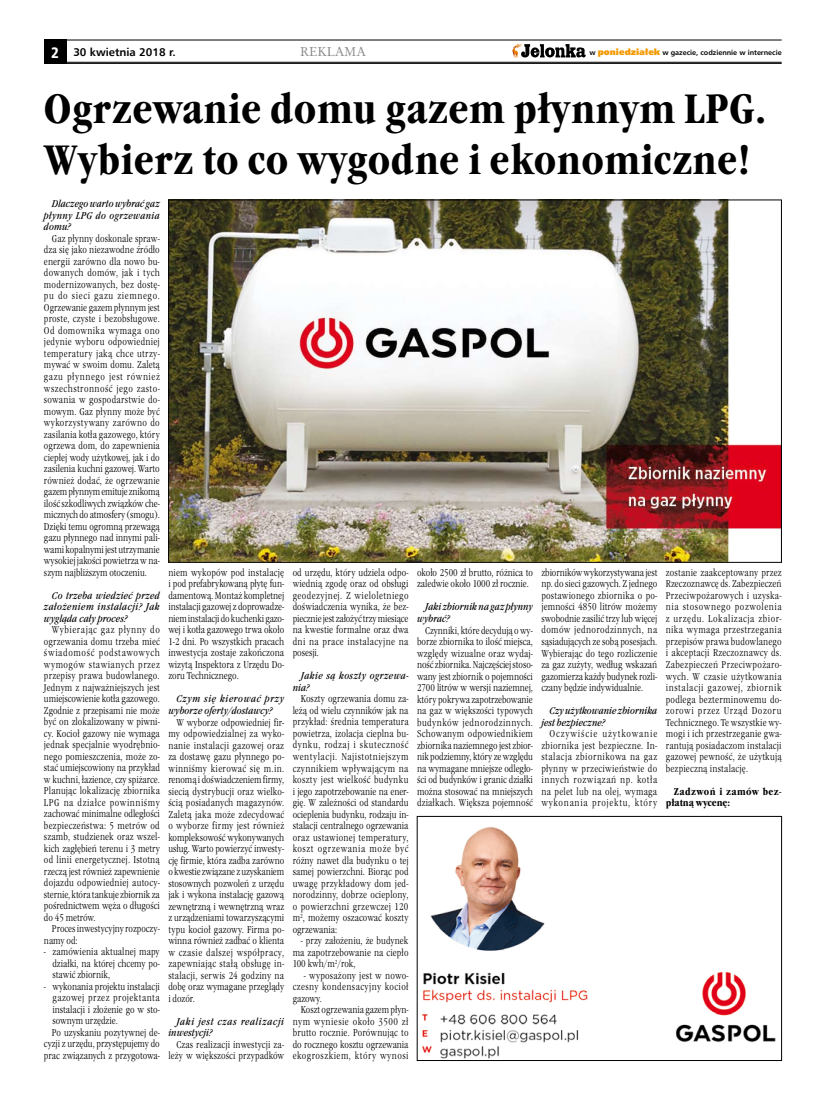
<style>
.page{position:relative;width:820px;height:1106px;background:#fff}
.page>*{position:absolute;margin:0;border:0;box-sizing:border-box;transform-origin:0 0}
.t1{font:700 condensed 42.6px/51.2px "Garamond Itc TEE";letter-spacing:.01em;color:#000}
.t2{font:12.9px "Orig Garmnd PL Roman A";color:#87888a}
.t3{font:700 11.2px "Humnst 777 EU";color:#000}
.t4{font:10.3px/11.5px "Garamond Itc TEE Ligh Cond";color:#000;text-align:justify}
.t5{font:italic condensed 10.3px/11.5px "Garamond Itc TEE";color:#000}
.t6{font:italic condensed 10.3px/11.5px "Garamond Itc TEE";letter-spacing:.05em;color:#000}
.t7{font:700 condensed 10.3px/11.5px "Garamond Itc TEE";letter-spacing:.02em;color:#000}
.t8{font:italic condensed 10.3px/11.5px "Garamond Itc TEE";letter-spacing:.03em;color:#000}
.t9{font:10.3px "Garamond Itc TEE Ligh Cond";letter-spacing:.045em;color:#000}
.t10{font:7.2px "Humnst 777 PL Bold A";color:#000}
.s1{font-family:"Humnst 777 Blk Cn PL Regular A";font-weight:400;font-size:15.2px;color:#fff}
.s2{font-family:"Humnst 777 X Blk PL Regular A";font-size:8.8px;color:#f39900}
</style>
<div class="page">
<svg style="left:512px;top:44px;width:73px;height:14px"></svg>
<div style="left:44px;top:40px;width:22px;height:24px;background:#000"></div>
<hr style="left:45px;top:40px;width:736px;height:1px;background:#000">
<hr style="left:45px;top:62px;width:736px;height:1px;background:#000">
<hr style="left:45px;top:63px;width:736px;height:1px;background:#000">
<img style="left:422px;top:827px;width:354px;height:231px">
<div style="left:417px;top:816px;width:364px;height:244px;border:1px solid #000"></div>
<img style="left:170px;top:202px;width:609px;height:358px">
<p class="t2" style="left:300px;top:44px;width:68px">REKLAMA</p>
<h1 class="t1" style="left:44px;top:83px;width:723px">Ogrzewanie domu gazem płynnym LPG.<br>Wybierz to co wygodne i ekonomiczne!</h1>
<p class="t3" style="left:51px;top:45px;width:126px"><span class="s1">2</span> 30 kwietnia 2018 r.</p>
<p class="t10" style="left:589px;top:48px;width:194px">w <span class="s2">poniedzia³ek</span> w gazecie, codziennie w internecie</p>
<p class="t5" style="left:44px;top:198px;width:117px;text-align:justify;text-indent:8px">Dlaczego warto wybrać gaz płynny LPG do ogrzewania domu?</p>
<p class="t4" style="left:44px;top:233px;width:117px;text-indent:8px">Gaz płynny doskonale spraw&shy;dza się jako niezawodne źródło energii zarówno dla nowo bu&shy;dowanych domów, jak i tych modernizowanych, bez dostę&shy;pu do sieci gazu ziemnego.<br>Ogrzewanie gazem płynnym jest proste, czyste i bezobsługowe.<br>Od domownika wymaga ono jedynie wyboru odpowiedniej temperatury jaką chce utrzy&shy;mywać w swoim domu. Zaletą gazu płynnego jest również wszechstronność jego zasto&shy;sowania w gospodarstwie do&shy;mowym. Gaz płynny może być wykorzystywany zarówno do zasilania kotła gazowego, który ogrzewa dom, do zapewnienia ciepłej wody użytkowej, jak i do zasilenia kuchni gazowej. Warto również dodać, że ogrzewanie gazem płynnym emituje znikomą ilość szkodliwych związków che&shy;micznych do atmosfery (smogu).<br>Dzięki temu ogromną przewagą gazu płynnego nad innymi pali&shy;wami kopalnymi jest utrzymanie wysokiej jakości powietrza wna&shy;szym najbliższym otoczeniu.</p>
<p class="t5" style="left:44px;top:589px;width:117px;text-align:justify;text-indent:8px">Co trzeba wiedzieć przed założeniem instalacji? Jak wygląda cały proces?</p>
<p class="t4" style="left:44px;top:624px;width:117px;text-indent:8px">Wybierając gaz płynny do ogrzewania domu trzeba mieć świadomość podstawowych wymogów stawianych przez przepisy prawa budowlanego.<br>Jednym z najważniejszych jest umiejscowienie kotła gazowego.<br>Zgodnie z przepisami nie może być on zlokalizowany w piwni&shy;cy. Kocioł gazowy nie wymaga jednak specjalnie wyodrębnio&shy;nego pomieszczenia, może zo&shy;stać umiejscowiony na przykład w kuchni, łazience, czy spiżarce.<br>Planując lokalizację zbiornika LPG na działce powinniśmy zachować minimalne odległości bezpieczeństwa: 5 metrów od szamb, studzienek oraz wszel&shy;kich zagłębień terenu i 3 metry od linii energetycznej. Istotną rzeczą jest również zapewnienie dojazdu odpowiedniej autocy&shy;sternie, która tankuje zbiornik za pośrednictwem węża o długości do 45 metrów.</p>
<p class="t4" style="left:44px;top:923px;width:117px;text-indent:8px">Proces inwestycyjny rozpoczy&shy;namy od:</p>
<p class="t4" style="left:52px;top:946px;width:109px;text-indent:-9px">- zamówienia aktualnej mapy działki, na której chcemy po&shy;stawić zbiornik,</p>
<p class="t4" style="left:44px;top:980px;width:117px">- wykonania projektu instalacji</p>
<p class="t9" style="left:52px;top:992px;width:109px">gazowej przez projektanta</p>
<p class="t4" style="left:52px;top:1003px;width:109px">instalacji i złożenie go w sto-</p>
<p class="t4" style="left:52px;top:1015px;width:67px">sownym urzędzie.</p>
<p class="t4" style="left:52px;top:1026px;width:109px">Po uzyskaniu pozytywnej de-</p>
<p class="t4" style="left:44px;top:1038px;width:117px">cyzji z urzędu, przystępujemy do</p>
<p class="t4" style="left:44px;top:1049px;width:117px">prac związanych z przygotowa-</p>
<p class="t4" style="left:168px;top:567px;width:117px">niem wykopów pod instalację i pod prefabrykowaną płytę fun&shy;damentową. Montaż kompletnej instalacji gazowej z doprowadze&shy;niem instalacji do kuchenki gazo&shy;wej i kotła gazowego trwa około 1-2 dni. Po wszystkich pracach inwestycja zostaje zakończona wizytą Inspektora z Urzędu Do&shy;zoru Technicznego.</p>
<p class="t5" style="left:168px;top:693px;width:117px;text-indent:8px">Czym się kierować przy wyborze oferty/dostawcy?</p>
<p class="t4" style="left:168px;top:716px;width:117px;text-indent:8px">W wyborze odpowiedniej fir&shy;my odpowiedzialnej za wyko&shy;nanie instalacji gazowej oraz za dostawę gazu płynnego po&shy;winniśmy kierować się m.in. renomą i doświadczeniem firmy, siecią dystrybucji oraz wielko&shy;ścią posiadanych magazynów.<br>Zaletą jaka może zdecydować o wyborze firmy jest również kompleksowość wykonywanych usług. Warto powierzyć inwesty&shy;cję firmie, która zadba zarówno o kwestie związane z uzyskaniem stosownych pozwoleń z urzędu jak i wykona instalację gazową zewnętrzną i wewnętrzną wraz z urządzeniami towarzyszącymi typu kocioł gazowy. Firma po&shy;winna również zadbać o klienta w czasie dalszej współpracy, zapewniając stałą obsługę in&shy;stalacji, serwis 24 godziny na dobę oraz wymagane przeglądy i dozór.</p>
<p class="t6" style="left:168px;top:1015px;width:117px;text-indent:8px">Jaki jest czas realizacji inwestycji?</p>
<p class="t4" style="left:168px;top:1038px;width:117px;text-align:right">Czas realizacji inwestycji za&shy;leży w większości przypadków</p>
<p class="t4" style="left:292px;top:567px;width:117px">od urzędu, który udziela odpo&shy;wiednią zgodę oraz od obsługi geodezyjnej. Z wieloletniego doświadczenia wynika, że bez&shy;piecznie jest założyć trzy miesiące na kwestie formalne oraz dwa dni na prace instalacyjne na posesji.</p>
<p class="t8" style="left:292px;top:670px;width:117px;text-indent:8px">Jakie są koszty ogrzewa&shy;nia?</p>
<p class="t4" style="left:292px;top:693px;width:117px;text-indent:8px">Koszty ogrzewania domu za&shy;leżą od wielu czynników jak na przykład: średnia temperatura powietrza, izolacja cieplna bu&shy;dynku, rodzaj i skuteczność wentylacji. Najistotniejszym czynnikiem wpływającym na koszty jest wielkość budynku i jego zapotrzebowanie na ener&shy;gię. W zależności od standardu ocieplenia budynku, rodzaju in&shy;stalacji centralnego ogrzewania oraz ustawionej temperatury, koszt ogrzewania może być różny nawet dla budynku o tej samej powierzchni. Biorąc pod uwagę przykładowy dom jed&shy;norodzinny, dobrze ocieplony, o powierzchni grzewczej 120 m<sup>2</sup>, możemy oszacować koszty ogrzewania:</p>
<p class="t4" style="left:292px;top:935px;width:117px;text-indent:8px">- przy założeniu, że budynek ma zapotrzebowanie na ciepło 100 kwh/m<sup>2</sup>/rok,</p>
<p class="t4" style="left:292px;top:969px;width:117px;text-indent:11px">- wyposażony jest w nowo&shy;czesny kondensacyjny kocioł gazowy.</p>
<p class="t4" style="left:292px;top:1004px;width:117px;text-indent:8px">Koszt ogrzewania gazem płyn&shy;nym wyniesie około 3500 zł brutto rocznie. Porównując to do rocznego kosztu ogrzewania ekogroszkiem, który wynosi</p>
<p class="t4" style="left:541px;top:567px;width:117px">zbiorników wykorzystywana jest np. do sieci gazowych. Z jednego postawionego zbiornika o po&shy;jemności 4850 litrów możemy swobodnie zasilić trzy lub więcej domów jednorodzinnych, na sąsiadujących ze sobą posesjach.<br>Wybierając do tego rozliczenie za gaz zużyty, według wskazań gazomierza każdy budynek rozli&shy;czany będzie indywidualnie.</p>
<p class="t5" style="left:541px;top:705px;width:117px;text-indent:8px">Czy użytkowanie zbiornika jest bezpieczne?</p>
<p class="t4" style="left:541px;top:728px;width:117px;text-indent:8px">Oczywiście użytkowanie zbiornika jest bezpieczne. In&shy;stalacja zbiornikowa na gaz płynny w przeciwieństwie do innych rozwiązań np. kotła na pelet lub na olej, wymaga wykonania projektu, który</p>
<p class="t4" style="left:417px;top:567px;width:117px">około 2500 zł brutto, różnica to zaledwie około 1000 zł rocznie.</p>
<p class="t5" style="left:417px;top:601px;width:117px;text-indent:8px">Jaki zbiornik na gaz płynny wybrać?</p>
<p class="t4" style="left:417px;top:624px;width:117px;text-indent:8px">Czynniki, które decydują owy&shy;borze zbiornika to ilość miejsca, względy wizualne oraz wydaj&shy;ność zbiornika. Najczęściej stoso&shy;wany jest zbiornik o pojemności 2700 litrów w wersji naziemnej, który pokrywa zapotrzebowanie na gaz w większości typowych budynków jednorodzinnych.<br>Schowanym odpowiednikiem zbiornika naziemnego jest zbior&shy;nik podziemny, który ze względu na wymagane mniejsze odległo&shy;ści od budynków i granic działki można stosować na mniejszych działkach. Większa pojemność</p>
<p class="t4" style="left:665px;top:567px;width:117px">zostanie zaakceptowany przez Rzeczoznawcę ds. Zabezpieczeń Przeciwpożarowych i uzyska&shy;nia stosownego pozwolenia z urzędu. Lokalizacja zbior&shy;nika wymaga przestrzegania przepisów prawa budowlanego i akceptacji Rzeczoznawcy ds.<br>Zabezpieczeń Przeciwpożaro&shy;wych. W czasie użytkowania instalacji gazowej, zbiornik podlega bezterminowemu do&shy;zorowi przez Urząd Dozoru Technicznego. Te wszystkie wy&shy;mogi i ich przestrzeganie gwa&shy;rantują posiadaczom instalacji gazowej pewność, że użytkują bezpieczną instalację.</p>
<p class="t7" style="left:665px;top:785px;width:117px;text-indent:8px">Zadzwoń i zamów bez&shy;płatną wycenę:</p>
</div>
